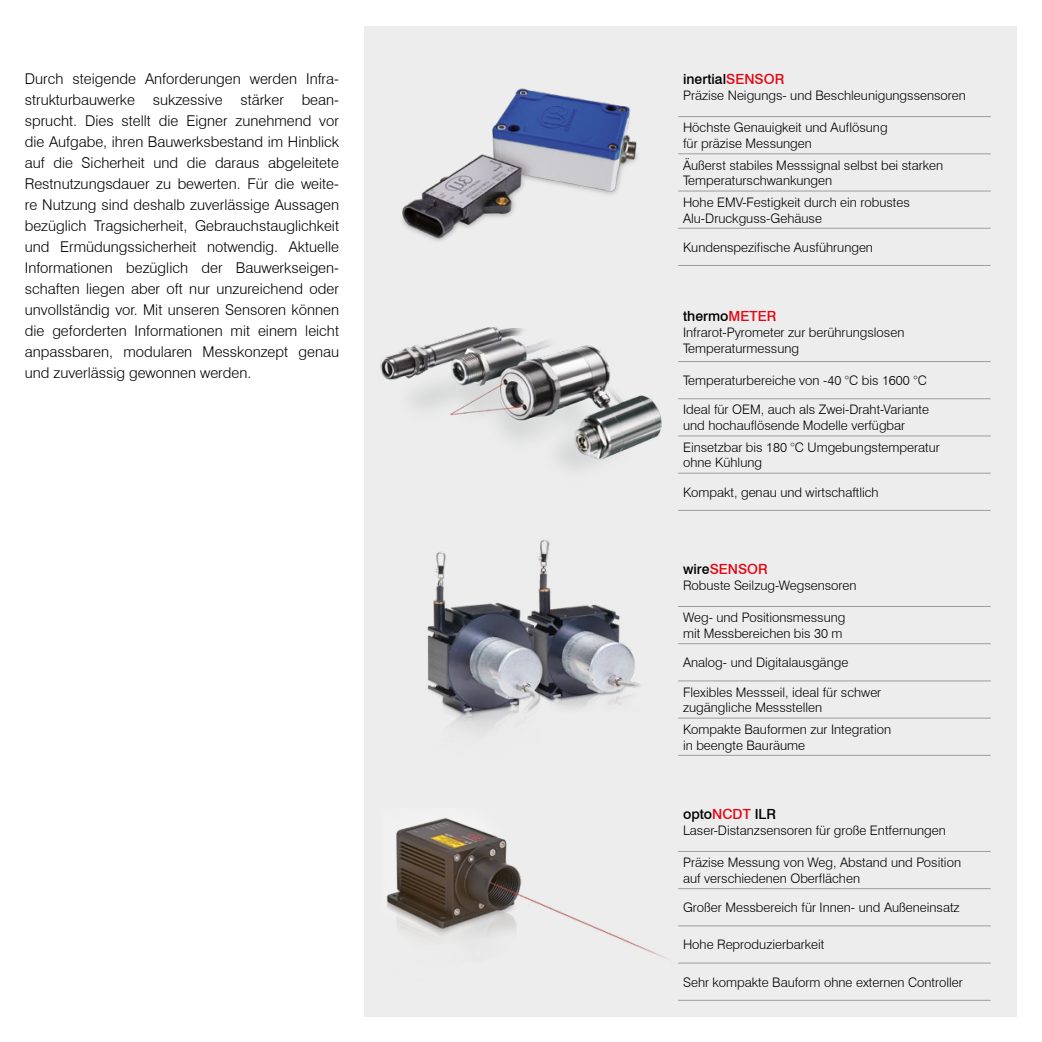
<style>
.page{position:relative;width:1042px;height:1042px;background:#fff}
.page>*{position:absolute;margin:0;border:0;box-sizing:border-box;transform-origin:0 0}
.t1{font:300 14.88px/21px "Swiss 721 BT";color:#000;text-align:justify}
.t2{font:500 14px "Swiss 721 BT";color:#000}
.t3{font:500 14px "Swiss 721 BT";color:#e30613}
.t4{font:300 13.12px/15.8px "Swiss 721 BT";color:#000}
.s1{color:#e30613}
.s2{color:#000}
</style>
<div class="page">
<div style="left:364px;top:27px;width:652px;height:990px;background:#ededed"></div>
<img style="left:427px;top:540px;width:214px;height:190px">
<img style="left:380px;top:327px;width:282px;height:142px">
<img style="left:402px;top:88px;width:236px;height:153px">
<hr style="left:678px;top:116px;width:312px;height:1px;background:#9d9d9c">
<hr style="left:678px;top:153px;width:312px;height:1px;background:#9d9d9c">
<hr style="left:678px;top:191px;width:312px;height:1px;background:#9d9d9c">
<hr style="left:678px;top:228px;width:312px;height:1px;background:#9d9d9c">
<hr style="left:678px;top:265px;width:312px;height:1px;background:#9d9d9c">
<hr style="left:678px;top:361px;width:312px;height:1px;background:#9d9d9c">
<hr style="left:678px;top:398px;width:312px;height:1px;background:#9d9d9c">
<hr style="left:678px;top:435px;width:312px;height:1px;background:#9d9d9c">
<hr style="left:678px;top:473px;width:312px;height:1px;background:#9d9d9c">
<hr style="left:678px;top:510px;width:312px;height:1px;background:#9d9d9c">
<hr style="left:678px;top:606px;width:312px;height:1px;background:#9d9d9c">
<hr style="left:678px;top:643px;width:312px;height:1px;background:#9d9d9c">
<hr style="left:678px;top:680px;width:312px;height:1px;background:#9d9d9c">
<hr style="left:678px;top:718px;width:312px;height:1px;background:#9d9d9c">
<hr style="left:678px;top:755px;width:312px;height:1px;background:#9d9d9c">
<hr style="left:678px;top:851px;width:312px;height:1px;background:#9d9d9c">
<hr style="left:678px;top:888px;width:312px;height:1px;background:#9d9d9c">
<hr style="left:678px;top:925px;width:312px;height:1px;background:#9d9d9c">
<hr style="left:678px;top:962px;width:312px;height:1px;background:#9d9d9c">
<hr style="left:678px;top:1000px;width:312px;height:1px;background:#9d9d9c">
<img style="left:387px;top:818px;width:298px;height:183px">
<p class="t1" style="left:25px;top:68px;width:316px">Durch steigende Anforderungen werden Infra&shy;strukturbauwerke sukzessive stärker bean&shy;sprucht. Dies stellt die Eigner zunehmend vor die Aufgabe, ihren Bauwerksbestand im Hinblick auf die Sicherheit und die daraus abgeleitete Restnutzungsdauer zu bewerten. Für die weite&shy;re Nutzung sind deshalb zuverlässige Aussagen bezüglich Tragsicherheit, Gebrauchstauglichkeit und Ermüdungssicherheit notwendig. Aktuelle Informationen bezüglich der Bauwerkseigen&shy;schaften liegen aber oft nur unzureichend oder unvollständig vor. Mit unseren Sensoren können die geforderten Informationen mit einem leicht anpassbaren, modularen Messkonzept genau und zuverlässig gewonnen werden.</p>
<p class="t2" style="left:683px;top:71px;width:103px">inertial<span class="s1">SENSOR</span></p>
<p class="t4" style="left:683px;top:87px;width:284px">Präzise Neigungs- und Beschleunigungssensoren</p>
<p class="t4" style="left:683px;top:120px;width:206px">Höchste Genauigkeit und Auflösung für präzise Messungen</p>
<p class="t4" style="left:683px;top:157px;width:262px">Äußerst stabiles Messsignal selbst bei starken<br>Temperaturschwankungen</p>
<p class="t4" style="left:683px;top:194px;width:228px">Hohe EMV-Festigkeit durch ein robustes<br>Alu-Druckguss-Gehäuse</p>
<p class="t4" style="left:683px;top:239px;width:191px">Kundenspezifische Ausführungen</p>
<p class="t2" style="left:683px;top:308px;width:95px">thermo<span class="s1">METER</span></p>
<p class="t4" style="left:683px;top:324px;width:223px">Infrarot-Pyrometer zur berührungslosen<br>Temperaturmessung</p>
<p class="t4" style="left:683px;top:372px;width:245px">Temperaturbereiche von -40 °C bis 1600 °C</p>
<p class="t4" style="left:683px;top:402px;width:247px">Ideal für OEM, auch als Zwei-Draht-Variante und hochauflösende Modelle verfügbar</p>
<p class="t4" style="left:683px;top:439px;width:258px">Einsetzbar bis 180 °C Umgebungstemperatur ohne Kühlung</p>
<p class="t4" style="left:683px;top:484px;width:197px">Kompakt, genau und wirtschaftlich</p>
<p class="t3" style="left:683px;top:560px;width:86px"><span class="s2">wire</span>SENSOR</p>
<p class="t4" style="left:683px;top:577px;width:175px">Robuste Seilzug-Wegsensoren</p>
<p class="t4" style="left:683px;top:609px;width:164px">Weg- und Positionsmessung mit Messbereichen bis 30 m</p>
<p class="t4" style="left:683px;top:654px;width:167px">Analog- und Digitalausgänge</p>
<p class="t4" style="left:683px;top:684px;width:200px">Flexibles Messseil, ideal für schwer zugängliche Messstellen</p>
<p class="t4" style="left:683px;top:721px;width:210px">Kompakte Bauformen zur Integration in beengte Bauräume</p>
<p class="t2" style="left:683px;top:805px;width:94px">opto<span class="s1">NCDT</span> ILR</p>
<p class="t4" style="left:683px;top:822px;width:264px">Laser-Distanzsensoren für große Entfernungen</p>
<p class="t4" style="left:683px;top:854px;width:279px">Präzise Messung von Weg, Abstand und Position auf verschiedenen Oberflächen</p>
<p class="t4" style="left:683px;top:899px;width:278px">Großer Messbereich für Innen- und Außeneinsatz</p>
<p class="t4" style="left:683px;top:937px;width:143px">Hohe Reproduzierbarkeit</p>
<p class="t4" style="left:683px;top:974px;width:281px">Sehr kompakte Bauform ohne externen Controller</p>
</div>
